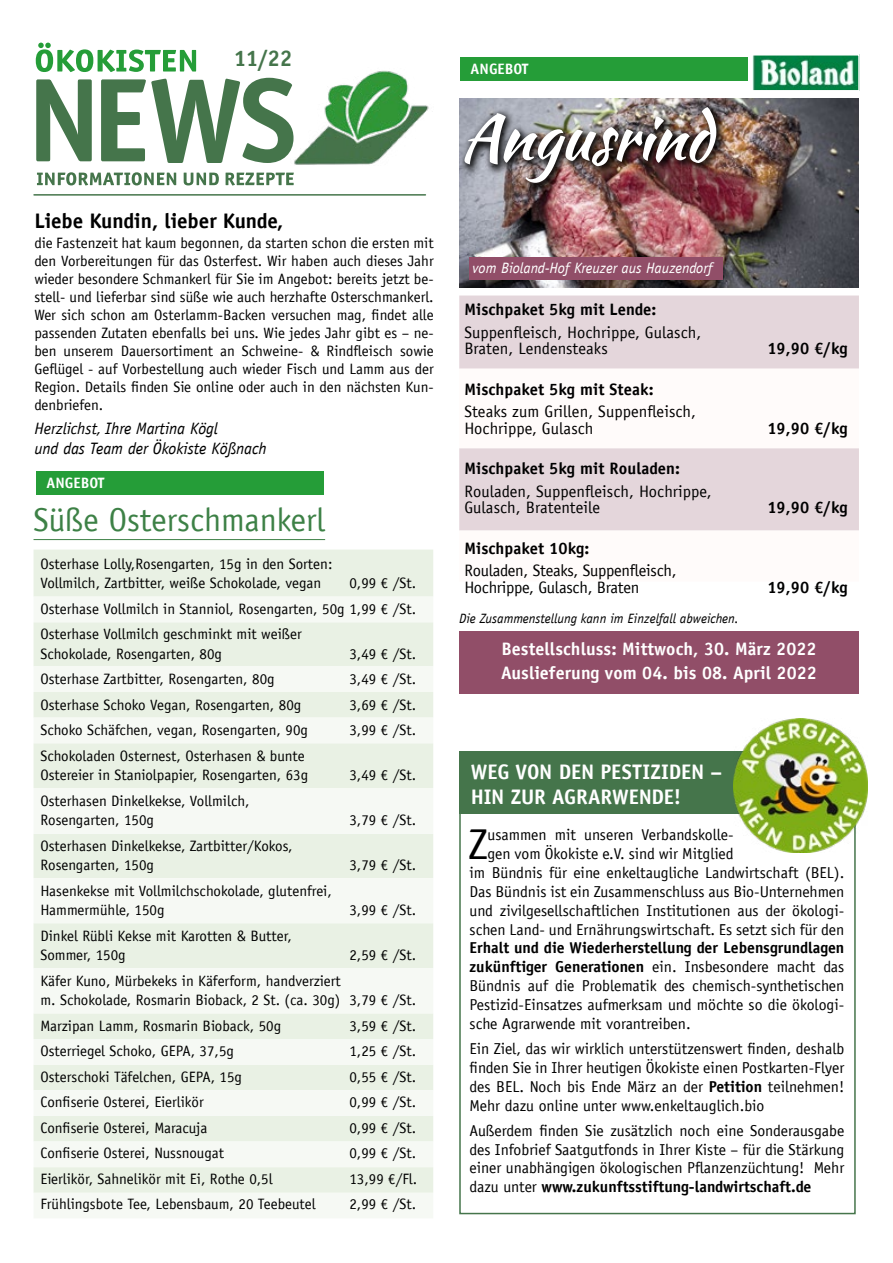
<style>
.page{position:relative;width:893px;height:1263px;background:#fff}
.page>*{position:absolute;margin:0;border:0;box-sizing:border-box;transform-origin:0 0}
.t1{font:63.15px "Kaushan Script";letter-spacing:-.01em;color:#fff}
.t2{font:43.05px "Officina Sans LT";color:#000}
.t3{font:33px "Officina Sans LT";color:#3d8146}
.t4{font:700 22.5px "Officina Sans LT";color:#45754b}
.t5{font:700 21px/25.2px "Officina Sans LT";letter-spacing:-.005em;color:#fff}
.t6{font:700 21px "Officina Sans LT";color:#000}
.t7{font:700 18px/24.6px "Officina Sans LT";letter-spacing:.005em;color:#fff}
.t8{font:16.5px/16.5px "Officina Sans LT";letter-spacing:.005em;color:#000}
.t9{font:700 16.5px "Officina Sans LT";letter-spacing:.005em;color:#000}
.t10{font:italic 16.5px/19.8px "Officina Sans LT";color:#000}
.t11{font:16.5px/16.5px "Officina Sans LT";letter-spacing:-.015em;color:#000}
.t12{font:15.75px/18.9px "Officina Sans LT";color:#000;text-align:justify}
.t13{font:15px/18px "Officina Sans LT";color:#000}
.t14{font:italic 15px "Officina Sans LT";color:#fff}
.t15{font:700 15px "Officina Sans LT";color:#fff}
.t16{font:italic 13.5px "Officina Sans LT";color:#000}
.s1{font-family:"Officina San ITC"}
.s2{font-weight:700}
</style>
<div class="page">
<svg style="left:36px;top:43px;width:160px;height:29px"></svg>
<svg style="left:36px;top:78px;width:254px;height:85px"></svg>
<img style="left:290px;top:71px;width:139px;height:94px">
<svg style="left:37px;top:172px;width:257px;height:13px"></svg>
<hr style="left:34px;top:194px;width:391px;height:2px;background:#45754b">
<hr style="left:34px;top:539px;width:291px;height:1px;background:#3d8146">
<div style="left:34px;top:549px;width:399px;height:48px;background:#e9f1e4"></div>
<svg style="left:34px;top:597px;width:399px;height:621px;fill:#f6f9f4"></svg>
<div style="left:36px;top:471px;width:288px;height:24px;background:#259d38"></div>
<div style="left:459px;top:803px;width:397px;height:411px;background:#fff;border:2px solid #45754b"></div>
<div style="left:459px;top:751px;width:397px;height:63px;background:#45754b"></div>
<img style="left:734px;top:719px;width:133px;height:133px">
<div style="left:459px;top:295px;width:400px;height:74px;background:#e4d6db"></div>
<div style="left:459px;top:448px;width:400px;height:83px;background:#e4d6db"></div>
<div style="left:459px;top:631px;width:400px;height:62px;background:#914e68"></div>
<img style="left:459px;top:99px;width:400px;height:189px">
<div style="left:470px;top:257px;width:253px;height:22px;background:#914e68"></div>
<img style="left:754px;top:57px;width:103px;height:32px">
<div style="left:751px;top:54px;width:109px;height:38px;border:2px solid #fff"></div>
<div style="left:460px;top:57px;width:288px;height:24px;background:#259d38"></div>
<img style="left:459px;top:101px;width:269px;height:93px">
<h3 class="t4" style="left:234px;top:44px;width:60px">11/22</h3>
<h3 class="t6" style="left:34px;top:208px;width:250px">Liebe Kundin, lieber Kunde,</h3>
<p class="t13" style="left:34px;top:234px;width:401px;text-align:justify">die Fastenzeit hat kaum begonnen, da starten schon die ersten mit den Vorbereitungen für das Osterfest. Wir haben auch dieses Jahr wieder besondere Schmankerl für Sie im Angebot: bereits jetzt be&shy;stell- und lieferbar sind süße wie auch herzhafte Osterschmankerl.<br>Wer sich schon am Osterlamm-Backen versuchen mag, findet alle passenden Zutaten ebenfalls bei uns. Wie jedes Jahr gibt es – ne&shy;ben unserem Dauersortiment an Schweine- &amp; Rindfleisch sowie Geflügel - auf Vorbestellung auch wieder Fisch und Lamm aus der Region. Details finden Sie online oder auch in den nächsten Kun&shy;denbriefen.</p>
<p class="t10" style="left:34px;top:419px;width:234px"><span class="s1">Herzlichst,</span> Ihre Martina Kögl<br>und das Team der Ökokiste Kößnach</p>
<p class="t15" style="left:47px;top:474px;width:59px">ANGEBOT</p>
<h3 class="t3" style="left:34px;top:500px;width:293px">Süße Osterschmankerl</h3>
<p class="t13" style="left:40px;top:554px;width:294px;line-height:19.5px">Osterhase Lolly,Rosengarten, 15g in den Sorten:<br>Vollmilch, Zartbitter, weiße Schokolade, vegan</p>
<p class="t13" style="left:40px;top:570px;width:377px;line-height:25.5px;text-align:justify;text-indent:309px">0,99 € /St.<br>Osterhase Vollmilch in Stanniol, Rosengarten, 50g 1,99 € /St.<br>Osterhase Vollmilch geschminkt mit weißer</p>
<p class="t13" style="left:40px;top:645px;width:183px">Schokolade, Rosengarten, 80g</p>
<p class="t13" style="left:349px;top:645px;width:68px">3,49 € /St.</p>
<p class="t13" style="left:40px;top:670px;width:236px">Osterhase Zartbitter, Rosengarten, 80g</p>
<p class="t13" style="left:349px;top:670px;width:68px">3,49 € /St.</p>
<p class="t13" style="left:40px;top:696px;width:262px">Osterhase Schoko Vegan, Rosengarten, 80g</p>
<p class="t13" style="left:349px;top:696px;width:68px">3,69 € /St.</p>
<p class="t13" style="left:40px;top:721px;width:269px">Schoko Schäfchen, vegan, Rosengarten, 90g</p>
<p class="t13" style="left:349px;top:721px;width:68px">3,99 € /St.</p>
<p class="t13" style="left:40px;top:746px;width:269px;line-height:19.5px">Schokoladen Osternest, Osterhasen &amp; bunte<br>Ostereier in Staniolpapier, Rosengarten, 63g</p>
<p class="t13" style="left:349px;top:766px;width:68px">3,49 € /St.</p>
<p class="t13" style="left:40px;top:791px;width:211px;line-height:19.5px">Osterhasen Dinkelkekse, Vollmilch,<br>Rosengarten, 150g</p>
<p class="t13" style="left:40px;top:836px;width:254px;line-height:19.5px">Osterhasen Dinkelkekse, Zartbitter/Kokos,<br>Rosengarten, 150g</p>
<p class="t13" style="left:40px;top:881px;width:293px;line-height:19.5px">Hasenkekse mit Vollmilchschokolade, glutenfrei,<br>Hammermühle, 150g</p>
<p class="t13" style="left:349px;top:811px;width:68px">3,79 € /St.</p>
<p class="t13" style="left:349px;top:856px;width:68px">3,79 € /St.</p>
<p class="t13" style="left:349px;top:901px;width:68px">3,99 € /St.</p>
<p class="t13" style="left:40px;top:926px;width:253px;line-height:19.5px">Dinkel Rübli Kekse mit Karotten &amp; Butter,<br>Sommer, 150g</p>
<p class="t13" style="left:349px;top:946px;width:68px">2,59 € /St.</p>
<p class="t13" style="left:40px;top:971px;width:377px;line-height:19.5px">Käfer Kuno, Mürbekeks in Käferform, handverziert<br>m. Schokolade, Rosmarin Bioback, 2 St. (ca. 30g) 3,79 € /St.</p>
<p class="t13" style="left:40px;top:1017px;width:242px">Marzipan Lamm, Rosmarin Bioback, 50g</p>
<p class="t13" style="left:349px;top:1017px;width:68px">3,59 € /St.</p>
<p class="t13" style="left:40px;top:1042px;width:195px">Osterriegel Schoko, GEPA, 37,5g</p>
<p class="t13" style="left:349px;top:1042px;width:68px">1,25 € /St.</p>
<p class="t13" style="left:40px;top:1068px;width:203px">Osterschoki Täfelchen, GEPA, 15g</p>
<p class="t13" style="left:349px;top:1068px;width:68px">0,55 € /St.</p>
<p class="t13" style="left:40px;top:1093px;width:165px">Confiserie Osterei, Eierlikör</p>
<p class="t13" style="left:349px;top:1093px;width:68px">0,99 € /St.</p>
<p class="t13" style="left:40px;top:1119px;width:169px">Confiserie Osterei, Maracuja</p>
<p class="t13" style="left:349px;top:1119px;width:68px">0,99 € /St.</p>
<p class="t13" style="left:40px;top:1144px;width:185px">Confiserie Osterei, Nussnougat</p>
<p class="t13" style="left:349px;top:1144px;width:68px">0,99 € /St.</p>
<p class="t13" style="left:40px;top:1170px;width:234px">Eierlikör, Sahnelikör mit Ei, Rothe 0,5l</p>
<p class="t13" style="left:349px;top:1170px;width:69px">13,99 €/Fl.</p>
<p class="t13" style="left:40px;top:1195px;width:277px">Frühlingsbote Tee, Lebensbaum, 20 Teebeutel</p>
<p class="t13" style="left:349px;top:1195px;width:68px">2,99 € /St.</p>
<p class="t15" style="left:471px;top:60px;width:59px">ANGEBOT</p>
<h1 class="t1" style="left:461px;top:91px;width:253px">Angusrind</h1>
<p class="t14" style="left:472px;top:259px;width:242px">vom Bioland-Hof Kreuzer aus Hauzendorf</p>
<p class="t9" style="left:464px;top:299px;width:194px">Mischpaket 5kg mit Lende:</p>
<p class="t8" style="left:464px;top:324px;width:239px">Suppenfleisch, Hochrippe, Gulasch,<br>Braten, Lendensteaks</p>
<p class="t9" style="left:464px;top:379px;width:191px">Mischpaket 5kg mit Steak:</p>
<p class="t8" style="left:464px;top:404px;width:233px">Steaks zum Grillen, Suppenfleisch,<br>Hochrippe, Gulasch</p>
<p class="t9" style="left:464px;top:458px;width:217px">Mischpaket 5kg mit Rouladen:</p>
<p class="t8" style="left:464px;top:483px;width:249px">Rouladen, Suppenfleisch, Hochrippe,<br>Gulasch, Bratenteile</p>
<p class="t9" style="left:464px;top:538px;width:127px">Mischpaket 10kg:</p>
<p class="t11" style="left:464px;top:563px;width:214px">Rouladen, Steaks, Suppenfleisch,<br>Hochrippe, Gulasch, Braten</p>
<p class="t16" style="left:459px;top:610px;width:281px">Die Zusammenstellung kann im Einzelfall abweichen.</p>
<p class="t9" style="left:767px;top:338px;width:82px">19,90 €/kg</p>
<p class="t9" style="left:767px;top:418px;width:82px">19,90 €/kg</p>
<p class="t9" style="left:767px;top:497px;width:82px">19,90 €/kg</p>
<p class="t9" style="left:767px;top:577px;width:82px">19,90 €/kg</p>
<p class="t7" style="left:501px;top:636px;width:317px">Bestellschluss: Mittwoch, 30. März 2022<br>Auslieferung vom 04. bis 08. April 2022</p>
<h3 class="t5" style="left:471px;top:759px;width:253px">WEG VON DEN PESTIZIDEN –<br>HIN ZUR AGRARWENDE!</h3>
<h2 class="t2" style="left:468px;top:819px;width:21px">Z</h2>
<p class="t12" style="left:488px;top:825px;width:248px">usammen mit unseren Verbandskolle-</p>
<p class="t12" style="left:488px;top:844px;width:248px">gen vom Ökokiste e.V. sind wir Mitglied</p>
<p class="t12" style="left:470px;top:863px;width:376px">im Bündnis für eine enkeltaugliche Landwirtschaft (BEL).</p>
<p class="t12" style="left:470px;top:882px;width:376px">Das Bündnis ist ein Zusammenschluss aus Bio-Unternehmen</p>
<p class="t12" style="left:470px;top:901px;width:376px">und zivilgesellschaftlichen Institutionen aus der ökologi-</p>
<p class="t12" style="left:470px;top:920px;width:376px">schen Land- und Ernährungswirtschaft. Es setzt sich für den</p>
<p class="t12" style="left:470px;top:939px;width:376px"><span class="s2">Erhalt und die Wiederherstellung der Lebensgrundlagen zukünftiger Generationen</span> ein. Insbesondere macht das Bündnis auf die Problematik des chemisch-synthetischen Pestizid-Einsatzes aufmerksam und möchte so die ökologi&shy;sche Agrarwende mit vorantreiben.</p>
<p class="t12" style="left:470px;top:1039px;width:376px">Ein Ziel, das wir wirklich unterstützenswert finden, deshalb finden Sie in Ihrer heutigen Ökokiste einen Postkarten-Flyer des BEL. Noch bis Ende März an der <span class="s2">Petition</span> teilnehmen!<br>Mehr dazu online unter www.enkeltauglich.bio</p>
<p class="t12" style="left:470px;top:1121px;width:376px">Außerdem finden Sie zusätzlich noch eine Sonderausgabe des Infobrief Saatgutfonds in Ihrer Kiste – für die Stärkung einer unabhängigen ökologischen Pflanzenzüchtung! Mehr dazu unter <span class="s2">www.zukunftsstiftung-landwirtschaft.de</span></p>
</div>
